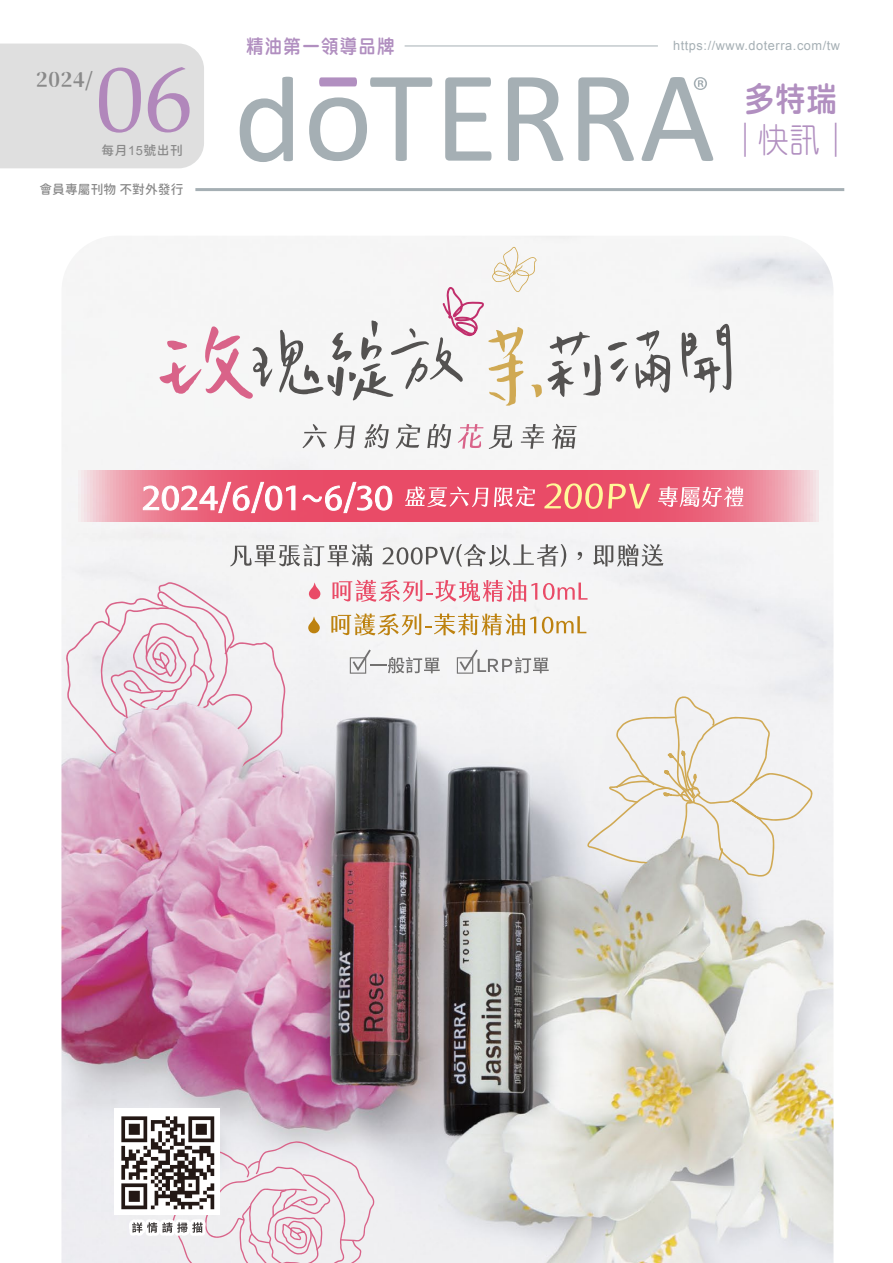
<style>
.page{position:relative;width:893px;height:1263px;background:#fff}
.page>*{position:absolute;margin:0;border:0;box-sizing:border-box;transform-origin:0 0}
.t1{font:92.1px "Palatino Linotype";color:#b187bb;scale:1.05 1}
.t2{font:34.05px "DF Yuan Lt HK BF";color:#b18fc0;scale:.9 1}
.t3{font:34.05px "DF Yuan W8 WIN BF";color:#b18fc0;scale:.9 1}
.t4{font:20.1px "Soukou Mincho";color:#898989}
.t5{font:19.35px "DF Yuan W8 WIN BF";letter-spacing:.075em;color:#b18fc0;scale:.9 1}
.t6{font:12.75px "Arial";letter-spacing:.045em;color:#a5afb4}
.t7{font:12.75px "Gen Sen Maru Gothic TW Medium TTF";letter-spacing:.005em;color:#898989}
.s1{font-family:"Arial"}
</style>
<div class="page">
<img style="left:61px;top:236px;width:772px;height:1027px">
<svg style="left:160px;top:246px;width:441px;height:160px"></svg>
<svg style="left:608px;top:330px;width:62px;height:63px"></svg>
<svg style="left:681px;top:324px;width:50px;height:69px"></svg>
<svg style="left:303px;top:424px;width:24px;height:24px"></svg>
<svg style="left:334px;top:426px;width:21px;height:24px"></svg>
<svg style="left:364px;top:424px;width:25px;height:26px"></svg>
<svg style="left:396px;top:424px;width:24px;height:25px"></svg>
<svg style="left:427px;top:424px;width:24px;height:26px"></svg>
<svg style="left:458px;top:424px;width:25px;height:25px"></svg>
<svg style="left:489px;top:425px;width:23px;height:24px"></svg>
<svg style="left:521px;top:424px;width:23px;height:25px"></svg>
<svg style="left:552px;top:424px;width:25px;height:25px"></svg>
<svg style="left:75px;top:471px;width:743px;height:51px;background:#eb7187"></svg>
<svg style="left:405px;top:486px;width:83px;height:22px;background:#ee7b90"></svg>
<svg style="left:494px;top:486px;width:41px;height:21px"></svg>
<svg style="left:658px;top:486px;width:85px;height:22px;background:#f199a9"></svg>
<svg style="left:544px;top:483px;width:106px;height:26px;background:#ef8077"></svg>
<svg style="left:143px;top:481px;width:153px;height:32px"></svg>
<svg style="left:302px;top:481px;width:90px;height:32px"></svg>
<svg style="left:587px;top:696px;width:226px;height:200px"></svg>
<svg style="left:66px;top:582px;width:220px;height:195px"></svg>
<svg style="left:230px;top:544px;width:142px;height:23px"></svg>
<svg style="left:383px;top:544px;width:183px;height:23px"></svg>
<svg style="left:577px;top:552px;width:5px;height:8px"></svg>
<svg style="left:593px;top:544px;width:70px;height:23px"></svg>
<svg style="left:332px;top:580px;width:205px;height:23px"></svg>
<svg style="left:543px;top:582px;width:44px;height:18px"></svg>
<svg style="left:309px;top:583px;width:11px;height:16px"></svg>
<svg style="left:308px;top:617px;width:12px;height:16px"></svg>
<svg style="left:331px;top:613px;width:205px;height:23px"></svg>
<svg style="left:542px;top:616px;width:44px;height:18px"></svg>
<svg style="left:350px;top:649px;width:90px;height:25px"></svg>
<svg style="left:457px;top:649px;width:92px;height:25px"></svg>
<img style="left:106px;top:1101px;width:122px;height:122px">
<svg style="left:113px;top:1141px;width:261px;height:122px"></svg>
<div style="left:0;top:44px;width:204px;height:124px;background:#dfdfdf"></div>
<svg style="left:578px;top:77px;width:56px;height:84px"></svg>
<svg style="left:508px;top:77px;width:55px;height:84px"></svg>
<svg style="left:445px;top:77px;width:46px;height:84px"></svg>
<svg style="left:309px;top:77px;width:123px;height:84px"></svg>
<svg style="left:240px;top:77px;width:53px;height:85px"></svg>
<svg style="left:642px;top:77px;width:71px;height:84px"></svg>
<hr style="left:405px;top:46px;width:253px;height:1px;background:#a5afb4">
<hr style="left:195px;top:188px;width:649px;height:3px;background:#a5afb4">
<h1 class="t1" style="left:96px;top:34px;width:94px">06</h1>
<h3 class="t4" style="left:36px;top:67px;width:59px">2024/</h3>
<p class="t7" style="left:102px;top:143px;width:83px">每月<span class="s1">15</span>號出刊</p>
<p class="t7" style="left:39px;top:182px;width:146px">會員專屬刊物 不對外發行</p>
<h3 class="t5" style="left:246px;top:37px;width:166px">精油第一領導品牌</h3>
<p class="t6" style="left:673px;top:37px;width:169px">https://www.doterra.com/tw</p>
<h2 class="t3" style="left:744px;top:82px;width:104px">多特瑞</h2>
<h2 class="t2" style="left:730px;top:123px;width:136px">｜快訊｜</h2>
</div>
